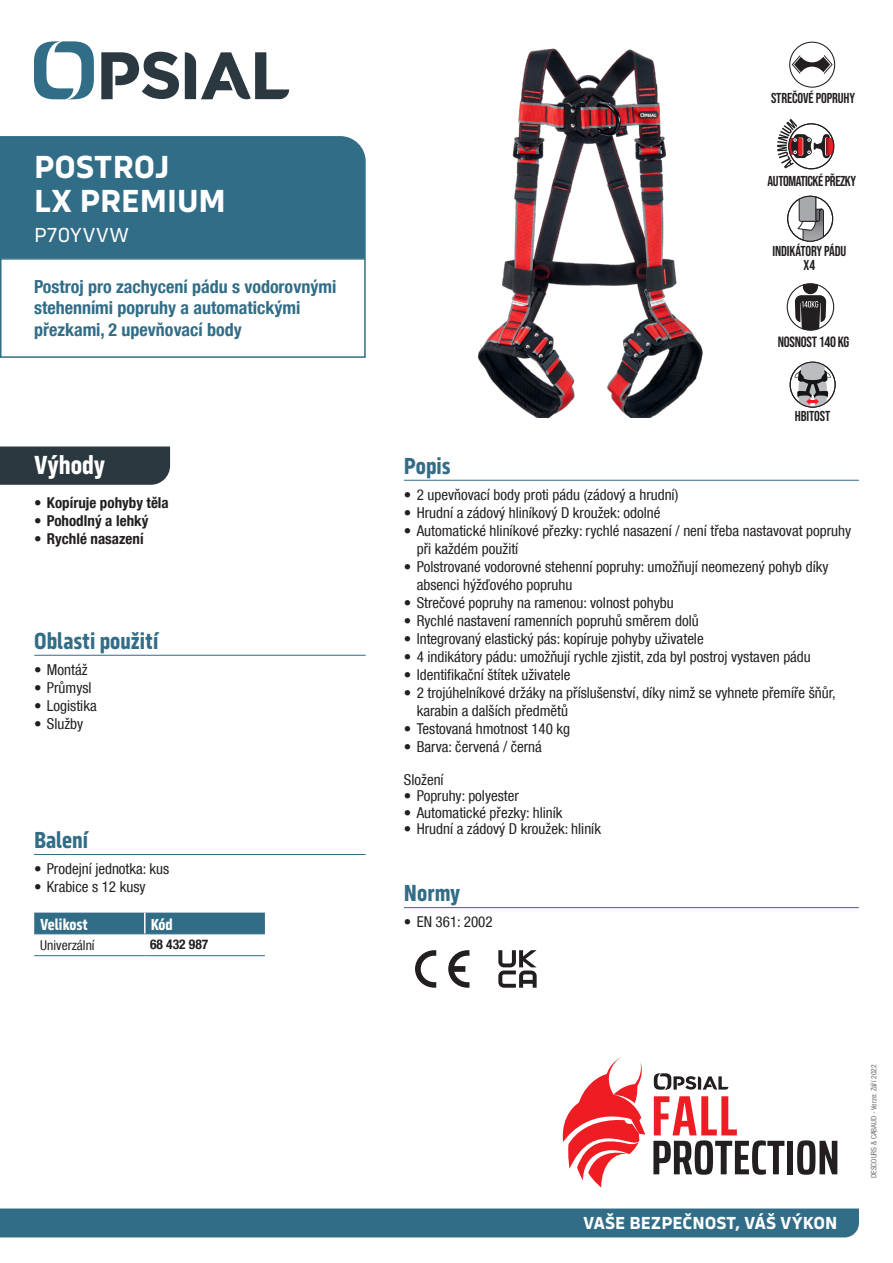
<style>
.page{position:relative;width:893px;height:1263px;background:#fff}
.page>*{position:absolute;margin:0;border:0;box-sizing:border-box;transform-origin:0 0}
.t1{font:700 33px/34.5px "Serca";color:#fff}
.t2{font:700 27px "Serca Condensed";letter-spacing:-.005em;color:#fff}
.t3{font:700 24px "Serca Condensed";color:#326d87}
.t4{font:21px "Serca";color:#fff}
.t5{font:700 condensed 18px/21.6px "Helvetica Neue LT Com";color:#326d87}
.t6{font:700 18px "Serca";color:#fff}
.t7{font:700 16.5px "Serca Condensed";color:#fff}
.t8{font:condensed 15px/18px "Helvetica Neue LT Com";color:#231f20}
.t9{font:700 condensed 15px "Helvetica Neue LT Com";color:#231f20}
.t10{font:14.85px "Bebas Neue";letter-spacing:-.02em;color:#231f20}
.t11{font:14.4px/14.4px "Bebas Neue";letter-spacing:-.01em;color:#231f20;text-align:center}
.t12{font:14.4px "Bebas Neue";letter-spacing:-.03em;color:#231f20}
.t13{font:condensed 13.5px "Helvetica Neue LT Com";color:#231f20}
.t14{font:700 condensed 13.5px "Helvetica Neue LT Com";color:#231f20}
.t15{font:condensed 7.5px "Helvetica Neue LT Com";color:#6c6d70}
</style>
<div class="page">
<div style="left:0;top:1208px;width:859px;height:29px;background:#326d87"></div>
<svg style="left:34px;top:41px;width:60px;height:58px"></svg>
<svg style="left:185px;top:52px;width:104px;height:48px"></svg>
<svg style="left:101px;top:52px;width:78px;height:47px"></svg>
<img style="left:477px;top:48px;width:226px;height:369px">
<hr style="left:34px;top:854px;width:332px;height:1px;background:#326d87">
<div style="left:34px;top:912px;width:231px;height:21px;background:#326d87"></div>
<hr style="left:34px;top:933px;width:111px;height:1px;background:#326d87">
<hr style="left:145px;top:933px;width:120px;height:1px;background:#326d87">
<hr style="left:34px;top:955px;width:111px;height:1px;background:#326d87">
<hr style="left:144px;top:912px;width:2px;height:21px;background:#fff">
<hr style="left:145px;top:955px;width:120px;height:1px;background:#326d87">
<hr style="left:404px;top:480px;width:455px;height:1px;background:#326d87">
<hr style="left:404px;top:907px;width:455px;height:1px;background:#326d87">
<hr style="left:34px;top:655px;width:332px;height:1px;background:#326d87">
<div style="left:0;top:446px;width:170px;height:39px;background:#2c3840"></div>
<div style="left:0;top:258px;width:366px;height:100px;border:2px solid #326d87"></div>
<div style="left:0;top:136px;width:366px;height:122px;background:#326d87"></div>
<svg style="left:498px;top:950px;width:39px;height:38px"></svg>
<svg style="left:653px;top:1096px;width:131px;height:79px"></svg>
<div style="left:787px;top:1141px;width:6px;height:33px;background:#231f20"></div>
<svg style="left:797px;top:1140px;width:40px;height:35px"></svg>
<svg style="left:654px;top:1073px;width:74px;height:17px"></svg>
<svg style="left:562px;top:1057px;width:83px;height:130px"></svg>
<svg style="left:415px;top:950px;width:21px;height:38px"></svg>
<svg style="left:448px;top:950px;width:21px;height:38px"></svg>
<div style="left:789px;top:42px;width:46px;height:46px;border:1px solid #231f20;border-radius:50%"></div>
<svg style="left:792px;top:55px;width:41px;height:19px"></svg>
<svg style="left:777px;top:119px;width:57px;height:49px"></svg>
<svg style="left:797px;top:196px;width:27px;height:45px"></svg>
<div style="left:787px;top:196px;width:46px;height:46px;border:1px solid #231f20;border-radius:50%"></div>
<svg style="left:790px;top:362px;width:45px;height:45px"></svg>
<svg style="left:794px;top:362px;width:38px;height:45px"></svg>
<div style="left:790px;top:362px;width:46px;height:46px;border:1px solid #231f20;border-radius:50%"></div>
<svg style="left:787px;top:284px;width:47px;height:46px"></svg>
<div style="left:787px;top:283px;width:47px;height:48px;border:1px solid #231f20;border-radius:50%"></div>
<svg style="left:795px;top:284px;width:31px;height:46px"></svg>
<h1 class="t1" style="left:34px;top:149px;width:193px">POSTROJ<br>LX PREMIUM</h1>
<h3 class="t4" style="left:34px;top:223px;width:97px">P70YVVW</h3>
<p class="t5" style="left:34px;top:276px;width:304px">Postroj pro zachycení pádu s vodorovnými stehenními popruhy a automatickými přezkami, 2 upevňovací body</p>
<h2 class="t2" style="left:34px;top:449px;width:73px">Výhody</h2>
<p class="t9" style="left:34px;top:494px;width:136px">• Kopíruje pohyby těla</p>
<p class="t9" style="left:34px;top:512px;width:116px">• Pohodlný a lehký</p>
<p class="t9" style="left:34px;top:530px;width:111px">• Rychlé nasazení</p>
<h3 class="t3" style="left:34px;top:627px;width:126px">Oblasti použití</h3>
<p class="t8" style="left:34px;top:660px;width:55px">• Montáž</p>
<p class="t8" style="left:34px;top:678px;width:59px">• Průmysl</p>
<p class="t8" style="left:34px;top:696px;width:64px">• Logistika</p>
<p class="t8" style="left:34px;top:714px;width:51px">• Služby</p>
<h3 class="t3" style="left:34px;top:826px;width:56px">Balení</h3>
<p class="t8" style="left:34px;top:859px;width:137px">• Prodejní jednotka: kus</p>
<p class="t8" style="left:34px;top:877px;width:113px">• Krabice s 12 kusy</p>
<p class="t7" style="left:40px;top:914px;width:49px">Velikost</p>
<p class="t7" style="left:151px;top:914px;width:24px">Kód</p>
<p class="t13" style="left:40px;top:937px;width:56px">Univerzální</p>
<p class="t14" style="left:150px;top:936px;width:60px">68 432 987</p>
<p class="t11" style="left:771px;top:90px;width:85px">STREČOVÉ POPRUHY</p>
<p class="t12" style="left:768px;top:173px;width:90px">AUTOMATICKÉ PŘEZKY</p>
<p class="t11" style="left:773px;top:243px;width:75px">INDIKÁTORY PÁDU<br>X4</p>
<p class="t10" style="left:778px;top:333px;width:73px">NOSNOST 140 KG</p>
<h3 class="t3" style="left:404px;top:452px;width:48px">Popis</h3>
<p class="t11" style="left:795px;top:409px;width:37px">HBITOST</p>
<p class="t8" style="left:404px;top:485px;width:276px">• 2 upevňovací body proti pádu (zádový a hrudní)</p>
<p class="t8" style="left:404px;top:503px;width:258px">• Hrudní a zádový hliníkový D kroužek: odolné</p>
<p class="t8" style="left:417px;top:521px;width:436px;text-indent:-13px">• Automatické hliníkové přezky: rychlé nasazení / není třeba nastavovat popruhy při každém použití</p>
<p class="t8" style="left:417px;top:557px;width:413px;text-indent:-13px">• Polstrované vodorovné stehenní popruhy: umožňují neomezený pohyb díky absenci hýžďového popruhu</p>
<p class="t8" style="left:404px;top:593px;width:271px">• Strečové popruhy na ramenou: volnost pohybu</p>
<p class="t8" style="left:404px;top:611px;width:296px">• Rychlé nastavení ramenních popruhů směrem dolů</p>
<p class="t8" style="left:404px;top:629px;width:301px">• Integrovaný elastický pás: kopíruje pohyby uživatele</p>
<p class="t8" style="left:404px;top:647px;width:408px">• 4 indikátory pádu: umožňují rychle zjistit, zda byl postroj vystaven pádu</p>
<p class="t8" style="left:404px;top:665px;width:168px">• Identifikační štítek uživatele</p>
<p class="t8" style="left:417px;top:683px;width:421px;text-indent:-13px">• 2 trojúhelníkové držáky na příslušenství, díky nimž se vyhnete přemíře šňůr, karabin a dalších předmětů</p>
<p class="t8" style="left:404px;top:719px;width:168px">• Testovaná hmotnost 140 kg</p>
<p class="t8" style="left:404px;top:737px;width:139px">• Barva: červená / černá</p>
<p class="t8" style="left:404px;top:770px;width:41px">Složení</p>
<p class="t8" style="left:404px;top:787px;width:116px">• Popruhy: polyester</p>
<p class="t8" style="left:404px;top:803px;width:160px">• Automatické přezky: hliník</p>
<p class="t8" style="left:404px;top:820px;width:199px">• Hrudní a zádový D kroužek: hliník</p>
<h3 class="t3" style="left:404px;top:879px;width:58px">Normy</h3>
<p class="t8" style="left:404px;top:913px;width:90px">• EN 361: 2002</p>
<p class="t6" style="left:583px;top:1212px;width:256px">VAŠE BEZPEČNOST, VÁŠ VÝKON</p>
<p class="t15" style="left:869px;top:1178px;width:115px;rotate:-90deg">DESCOURS &amp; CABAUD - Verze: Září 2022</p>
</div>
